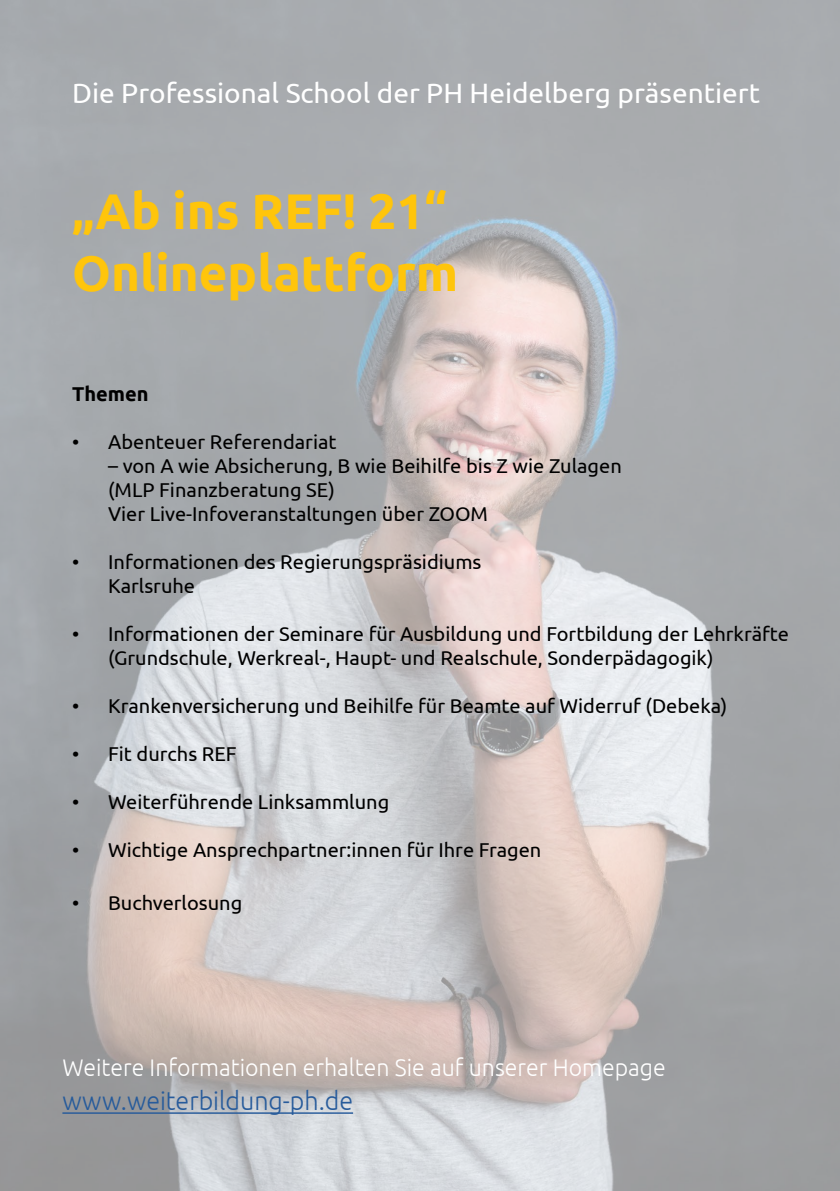
<style>
.page{position:relative;width:840px;height:1191px;background:#fff}
.page>*{position:absolute;margin:0;border:0;box-sizing:border-box;transform-origin:0 0}
.t1{font:700 50.2px/62px "Ubuntu";color:#ffc50b}
.t2{font:28px "Ubuntu";color:#fff}
.t3{font:300 26px "Ubuntu";color:#275b9b;scale:.96 1}
.t4{font:300 24px "Ubuntu";color:#fff;scale:.96 1}
.t5{font:20px/24px "Ubuntu";color:#000}
.t6{font:700 20px "Ubuntu";color:#000}
</style>
<div class="page">
<img style="left:0;top:0;width:839px;height:1191px">
<hr style="left:62px;top:1112px;width:291px;height:1px;background:#275b9b">
<h2 class="t2" style="left:72px;top:76px;width:689px">Die Professional School der PH Heidelberg präsentiert</h2>
<h1 class="t1" style="left:72px;top:179px;width:387px">„Ab ins REF! 21“<br>Onlineplattform</h1>
<p class="t6" style="left:72px;top:382px;width:78px">Themen</p>
<p class="t5" style="left:72px;top:429px;width:266px">• Abenteuer Referendariat</p>
<p class="t5" style="left:108px;top:453px;width:515px">– von A wie Absicherung, B wie Beihilfe bis Z wie Zulagen (MLP Finanzberatung SE)<br>Vier Live-Infoveranstaltungen über ZOOM</p>
<p class="t5" style="left:108px;top:549px;width:375px;text-indent:-36px">• Informationen des Regierungspräsidiums<br>Karlsruhe</p>
<p class="t5" style="left:108px;top:621px;width:682px;text-indent:-36px">• Informationen der Seminare für Ausbildung und Fortbildung der Lehrkräfte (Grundschule, Werkreal-, Haupt- und Realschule, Sonderpädagogik)</p>
<p class="t5" style="left:72px;top:693px;width:656px">• Krankenversicherung und Beihilfe für Beamte auf Widerruf (Debeka)</p>
<p class="t5" style="left:72px;top:741px;width:166px">• Fit durchs REF</p>
<p class="t5" style="left:72px;top:789px;width:318px">• Weiterführende Linksammlung</p>
<p class="t5" style="left:72px;top:837px;width:470px">• Wichtige Ansprechpartner:innen für Ihre Fragen</p>
<p class="t5" style="left:72px;top:890px;width:172px">• Buchverlosung</p>
<p class="t4" style="left:62px;top:1053px;width:629px">Weitere Informationen erhalten Sie auf unserer Homepage</p>
<h3 class="t3" style="left:62px;top:1085px;width:304px">www.weiterbildung-ph.de</h3>
</div>
